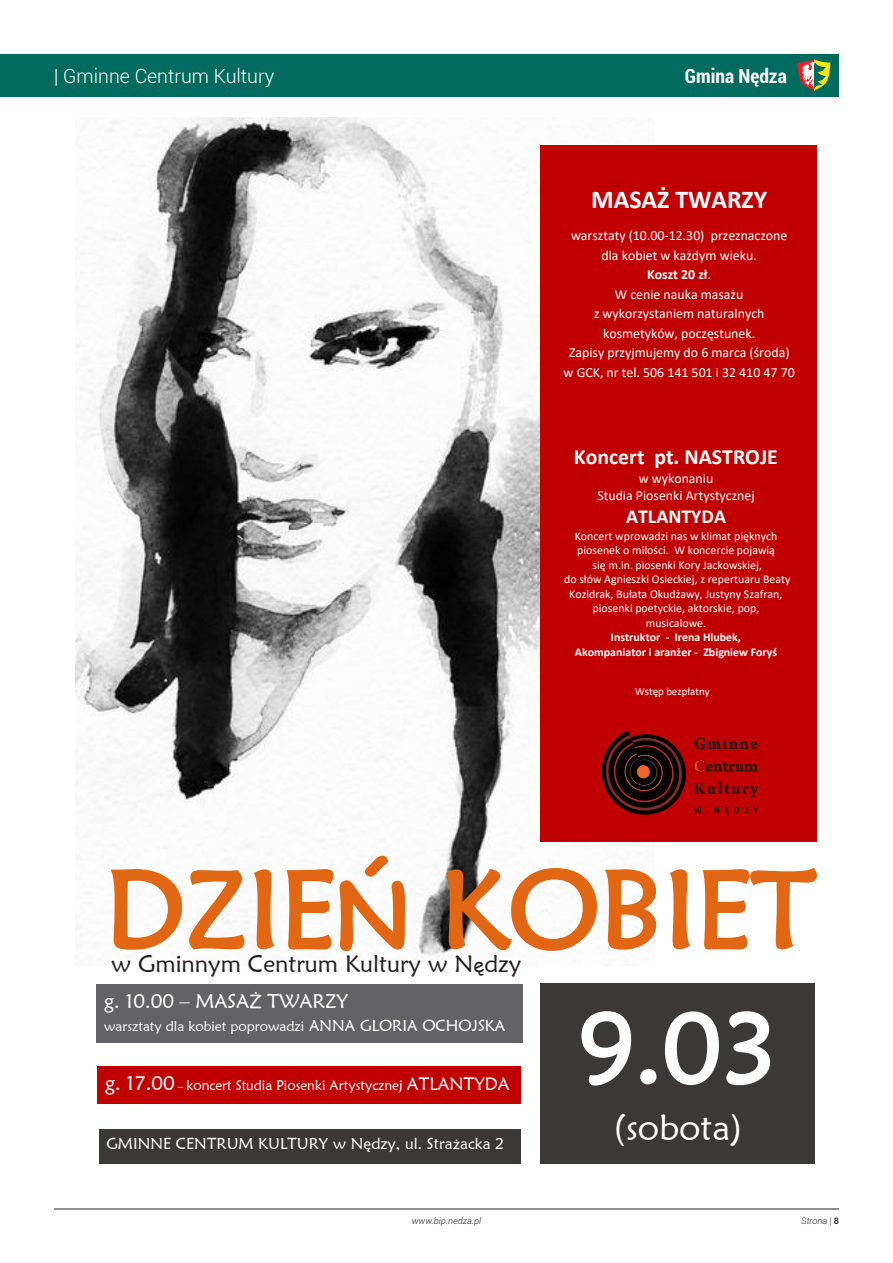
<style>
.page{position:relative;width:893px;height:1263px;background:#fff}
.page>*{position:absolute;margin:0;border:0;box-sizing:border-box;transform-origin:0 0}
.t1{font:108.9px "Maiandra GD";color:#e26714}
.t2{font:99px "Maiandra GD";color:#fff}
.t3{font:35.7px "Maiandra GD";color:#fff}
.t4{font:700 25.8px "Calibri";color:#fff}
.t5{font:23.7px "Maiandra GD";color:#231f20}
.t6{font:700 21.75px "Calibri";color:#fff}
.t7{font:19.8px "Maiandra GD";color:#fff}
.t8{font:700 19.8px "Calibri";color:#fff}
.t9{font:300 19.5px "Roboto";color:#fff}
.t10{font:700 condensed 19.5px "Roboto";color:#fff}
.t11{font:15.75px "Maiandra GD";color:#fff}
.t12{font:13.95px/19.5px "Calibri";color:#fff;text-align:center}
.t13{font:13.95px "Maiandra GD";color:#fff}
.t14{font:11.85px/14.5px "Calibri";color:#fff;text-align:center}
.t15{font:10.95px "Calibri";color:#fff}
.t16{font:italic 300 9px "Roboto";color:#231f20}
.s1{font-weight:700}
.s2{font-family:"Comic Sans MS";font-weight:700;font-size:89.1px}
.s3{font-family:"Comic Sans MS";font-size:19.8px}
.s4{font-family:"Comic Sans MS";font-size:17.85px}
.s5{font-size:15.75px}
.s6{font-size:19.8px}
.s7{font-size:10.95px}
.s8{font-size:17.85px}
.s9{font-family:"Calibri"}
.s10{font-family:"Comic Sans MS";font-size:13.95px}
.s11{font-style:normal}
.s12{font-weight:500;font-style:normal}
</style>
<div class="page">
<div style="left:0;top:54px;width:839px;height:43px;background:#006b5e"></div>
<svg style="left:797px;top:59px;width:33px;height:31px"></svg>
<hr style="left:54px;top:1209px;width:785px;height:1px;background:#231f20">
<img style="left:76px;top:118px;width:579px;height:842px">
<div style="left:540px;top:145px;width:277px;height:696px;background:#c00000"></div>
<div style="left:541px;top:983px;width:274px;height:181px;background:#3b3838"></div>
<svg style="left:581px;top:1011px;width:190px;height:75px"></svg>
<svg style="left:108px;top:867px;width:138px;height:85px"></svg>
<svg style="left:252px;top:867px;width:24px;height:84px"></svg>
<svg style="left:285px;top:867px;width:50px;height:85px"></svg>
<svg style="left:444px;top:866px;width:213px;height:86px"></svg>
<svg style="left:669px;top:869px;width:22px;height:81px"></svg>
<svg style="left:702px;top:867px;width:115px;height:83px"></svg>
<div style="left:97px;top:985px;width:426px;height:58px;background:#636366"></div>
<div style="left:98px;top:1066px;width:423px;height:37px;background:#c00000"></div>
<div style="left:99px;top:1129px;width:422px;height:35px;background:#3b3838"></div>
<img style="left:602px;top:731px;width:157px;height:84px">
<h3 class="t9" style="left:54px;top:62px;width:222px">| Gminne Centrum Kultury</h3>
<h3 class="t10" style="left:685px;top:62px;width:103px">Gmina Nędza</h3>
<p class="t4" style="left:591px;top:181px;width:177px">MASAŻ TWARZY</p>
<p class="t12" style="left:564px;top:226px;width:233px">warsztaty (10.00-12.30) przeznaczone dla kobiet w każdym wieku.<br><span class="s1">Koszt 20 zł</span>.<br>W cenie nauka masażu<br>z wykorzystaniem naturalnych kosmetyków, poczęstunek.<br>Zapisy przyjmujemy do 6 marca (środa) w GCK, nr tel. 506 141 501 i 32 410 47 70</p>
<p class="t6" style="left:574px;top:442px;width:205px">Koncert pt. NASTROJE</p>
<p class="t12" style="left:597px;top:470px;width:159px;line-height:17px">w wykonaniu<br>Studia Piosenki Artystycznej</p>
<p class="t8" style="left:626px;top:502px;width:101px">ATLANTYDA</p>
<p class="t14" style="left:564px;top:528px;width:228px">Koncert wprowadzi nas w klimat pięknych piosenek o miłości. W koncercie pojawią<br>się m.in. piosenki Kory Jackowskiej,<br>do słów Agnieszki Osieckiej, z repertuaru Beaty Kozidrak, Bułata Okudżawy, Justyny Szafran, piosenki poetyckie, aktorskie, pop, musicalowe.<br><span class="s1">Instruktor - Irena Hlubek,<br>Akompaniator i aranżer - Zbigniew Foryś</span></p>
<p class="t15" style="left:635px;top:684px;width:76px">Wstęp bezpłatny</p>
<p class="t1" style="left:105px;top:843px;width:713px">DZIE<span class="s2">Ń</span> KOBIET</p>
<p class="t5" style="left:111px;top:949px;width:411px">w Gminnym Centrum Kultury w N<span class="s3">ę</span>dzy</p>
<p class="t7" style="left:104px;top:989px;width:246px">g. 10.00 – MASA<span class="s4">Ż</span> TWARZY</p>
<p class="t13" style="left:104px;top:1017px;width:403px">warsztaty dla kobiet poprowadzi <span class="s5">ANNA GLORIA OCHOJSKA</span></p>
<p class="t2" style="left:578px;top:987px;width:201px">9.03</p>
<p class="t3" style="left:613px;top:1106px;width:131px">(sobota)</p>
<p class="t13" style="left:105px;top:1076px;width:406px"><span class="s6">g. 17.00</span> <span class="s7">–</span> koncert Studia Piosenki Artystycznej <span class="s8">ATLANTYDA</span></p>
<p class="t11" style="left:106px;top:1133px;width:399px">GMINNE CENTRUM KULTURY w N<span class="s9">ę</span>dzy, ul. Stra<span class="s10">ż</span>acka 2</p>
<p class="t16" style="left:412px;top:1214px;width:71px">www.bip.nedza.pl</p>
<p class="t16" style="left:801px;top:1214px;width:39px">Strona <span class="s11">|</span> <span class="s12">8</span></p>
</div>
